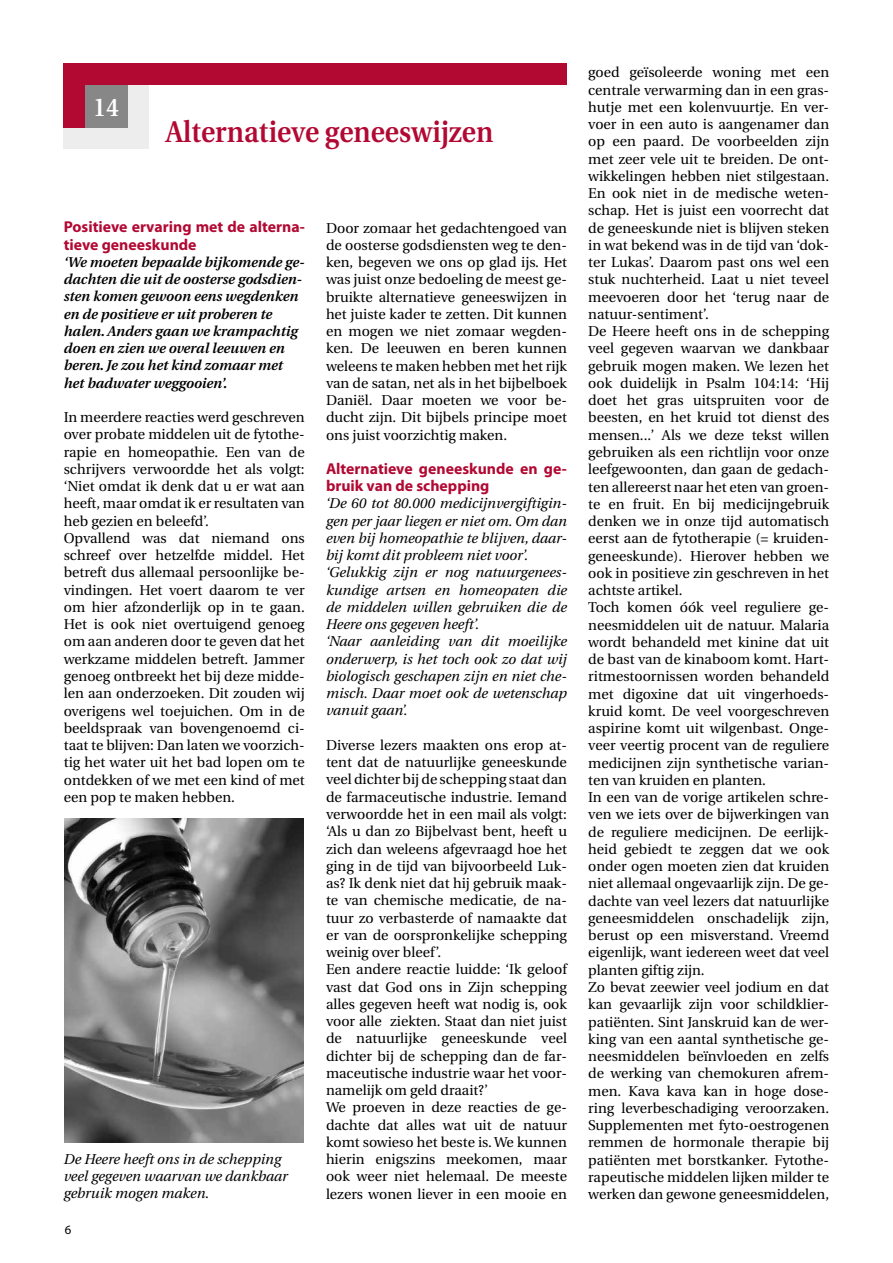
<style>
.page{position:relative;width:893px;height:1263px;background:#fff}
.page>*{position:absolute;margin:0;border:0;box-sizing:border-box;transform-origin:0 0}
.t1{font:600 30px "Utopia";color:#b20933;scale:.91 1}
.t2{font:600 25.5px "Utopia";color:#fff;scale:.92 1}
.t3{font:700 15.75px/17.2px "Myriad Pro";color:#b20933}
.t4{font:14.25px/17.2px "Utopia";color:#000}
.t5{font:italic 14.25px/17.2px "Utopia";color:#000}
.t6{font:italic 600 14.25px/17.2px "Utopia";color:#000}
.t7{font:12.75px "Myriad Pro";color:#000}
</style>
<div class="page">
<div style="left:64px;top:73px;width:85px;height:76px;background:#ededed"></div>
<div style="left:64px;top:67px;width:64px;height:61px;background:#878787"></div>
<div style="left:64px;top:66px;width:21px;height:62px;background:#b20933"></div>
<div style="left:64px;top:64px;width:503px;height:21px;background:#b20933"></div>
<img style="left:64px;top:819px;width:240px;height:323px">
<h2 class="t2" style="left:93px;top:93px;width:30px">14</h2>
<h1 class="t1" style="left:166px;top:115px;width:361px">Alternatieve geneeswijzen</h1>
<p class="t3" style="left:64px;top:218px;width:242px">Positieve ervaring met de alterna&shy;tieve geneeskunde</p>
<p class="t6" style="left:64px;top:253px;width:242px">‘We moeten bepaalde bijkomende ge&shy;dachten die uit de oosterse godsdien&shy;sten komen gewoon eens wegdenken en de positieve er uit proberen te halen. Anders gaan we krampachtig doen en zien we overal leeuwen en beren. Je zou het kind zomaar met het badwater weggooien’.</p>
<p class="t4" style="left:64px;top:409px;width:242px">In meerdere reacties werd geschreven over probate middelen uit de fytothe&shy;rapie en homeopathie. Een van de schrijvers verwoordde het als volgt: ‘Niet omdat ik denk dat u er wat aan heeft, maar omdat ik er resultaten van heb gezien en beleefd’.<br>Opvallend was dat niemand ons schreef over hetzelfde middel. Het betreft dus allemaal persoonlijke be&shy;vindingen. Het voert daarom te ver om hier afzonderlijk op in te gaan.<br>Het is ook niet overtuigend genoeg om aan anderen door te geven dat het werkzame middelen betreft. Jammer genoeg ontbreekt het bij deze midde&shy;len aan onderzoeken. Dit zouden wij overigens wel toejuichen. Om in de beeldspraak van bovengenoemd ci&shy;taat te blijven: Dan laten we voorzich&shy;tig het water uit het bad lopen om te ontdekken of we met een kind of met een pop te maken hebben.</p>
<p class="t5" style="left:64px;top:1151px;width:226px">De Heere heeft ons in de schepping veel gegeven waarvan we dankbaar gebruik mogen maken.</p>
<p class="t7" style="left:65px;top:1222px;width:8px">6</p>
<p class="t4" style="left:326px;top:219px;width:242px;text-align:justify">Door zomaar het gedachtengoed van de oosterse godsdiensten weg te den&shy;ken, begeven we ons op glad ijs. Het was juist onze bedoeling de meest ge&shy;bruikte alternatieve geneeswijzen in het juiste kader te zetten. Dit kunnen en mogen we niet zomaar wegden&shy;ken. De leeuwen en beren kunnen weleens te maken hebben met het rijk van de satan, net als in het bijbelboek Daniël. Daar moeten we voor be&shy;ducht zijn. Dit bijbels principe moet ons juist voorzichtig maken.</p>
<p class="t3" style="left:326px;top:459px;width:242px">Alternatieve geneeskunde en ge&shy;bruik van de schepping</p>
<p class="t5" style="left:326px;top:495px;width:242px">‘De 60 tot 80.000 medicijnvergiftigin&shy;gen per jaar liegen er niet om. Om dan even bij homeopathie te blijven, daar&shy;bij komt dit probleem niet voor’. ‘Gelukkig zijn er nog natuurgenees&shy;kundige artsen en homeopaten die de middelen willen gebruiken die de Heere ons gegeven heeft’.<br>‘Naar aanleiding van dit moeilijke onderwerp, is het toch ook zo dat wij biologisch geschapen zijn en niet che&shy;misch. Daar moet ook de wetenschap vanuit gaan’.</p>
<p class="t4" style="left:326px;top:737px;width:242px">Diverse lezers maakten ons erop at&shy;tent dat de natuurlijke geneeskunde veel dichter bij de schepping staat dan de farmaceutische industrie. Iemand verwoordde het in een mail als volgt: ‘Als u dan zo Bijbelvast bent, heeft u zich dan weleens afgevraagd hoe het ging in de tijd van bijvoorbeeld Luk&shy;as? Ik denk niet dat hij gebruik maak&shy;te van chemische medicatie, de na&shy;tuur zo verbasterde of namaakte dat er van de oorspronkelijke schepping weinig over bleef’.<br>Een andere reactie luidde: ‘Ik geloof vast dat God ons in Zijn schepping alles gegeven heeft wat nodig is, ook voor alle ziekten. Staat dan niet juist de natuurlijke geneeskunde veel dichter bij de schepping dan de far&shy;maceutische industrie waar het voor&shy;namelijk om geld draait?’<br>We proeven in deze reacties de ge&shy;dachte dat alles wat uit de natuur komt sowieso het beste is. We kunnen hierin enigszins meekomen, maar ook weer niet helemaal. De meeste lezers wonen liever in een mooie en</p>
<p class="t4" style="left:588px;top:64px;width:242px">goed geïsoleerde woning met een centrale verwarming dan in een gras&shy;hutje met een kolenvuurtje. En ver&shy;voer in een auto is aangenamer dan op een paard. De voorbeelden zijn met zeer vele uit te breiden. De ont&shy;wikkelingen hebben niet stilgestaan.<br>En ook niet in de medische weten&shy;schap. Het is juist een voorrecht dat de geneeskunde niet is blijven steken in wat bekend was in de tijd van ‘dok&shy;ter Lukas’. Daarom past ons wel een stuk nuchterheid. Laat u niet teveel meevoeren door het ‘terug naar de natuur-sentiment’.<br>De Heere heeft ons in de schepping veel gegeven waarvan we dankbaar gebruik mogen maken. We lezen het ook duidelijk in Psalm 104:14: ‘Hij doet het gras uitspruiten voor de beesten, en het kruid tot dienst des mensen...’ Als we deze tekst willen gebruiken als een richtlijn voor onze leefgewoonten, dan gaan de gedach&shy;ten allereerst naar het eten van groen&shy;te en fruit. En bij medicijngebruik denken we in onze tijd automatisch eerst aan de fytotherapie (= kruiden&shy;geneeskunde). Hierover hebben we ook in positieve zin geschreven in het achtste artikel.<br>Toch komen óók veel reguliere ge&shy;neesmiddelen uit de natuur. Malaria wordt behandeld met kinine dat uit de bast van de kinaboom komt. Hart&shy;ritmestoornissen worden behandeld met digoxine dat uit vingerhoeds&shy;kruid komt. De veel voorgeschreven aspirine komt uit wilgenbast. Onge&shy;veer veertig procent van de reguliere medicijnen zijn synthetische varian&shy;ten van kruiden en planten.<br>In een van de vorige artikelen schre&shy;ven we iets over de bijwerkingen van de reguliere medicijnen. De eerlijk&shy;heid gebiedt te zeggen dat we ook onder ogen moeten zien dat kruiden niet allemaal ongevaarlijk zijn. De ge&shy;dachte van veel lezers dat natuurlijke geneesmiddelen onschadelijk zijn, berust op een misverstand. Vreemd eigenlijk, want iedereen weet dat veel planten giftig zijn.<br>Zo bevat zeewier veel jodium en dat kan gevaarlijk zijn voor schildklier&shy;patiënten. Sint Janskruid kan de wer&shy;king van een aantal synthetische ge&shy;neesmiddelen beïnvloeden en zelfs de werking van chemokuren afrem&shy;men. Kava kava kan in hoge dose&shy;ring leverbeschadiging veroorzaken.<br>Supplementen met fyto-oestrogenen remmen de hormonale therapie bij patiënten met borstkanker. Fytothe&shy;rapeutische middelen lijken milder te werken dan gewone geneesmiddelen,</p>
</div>
